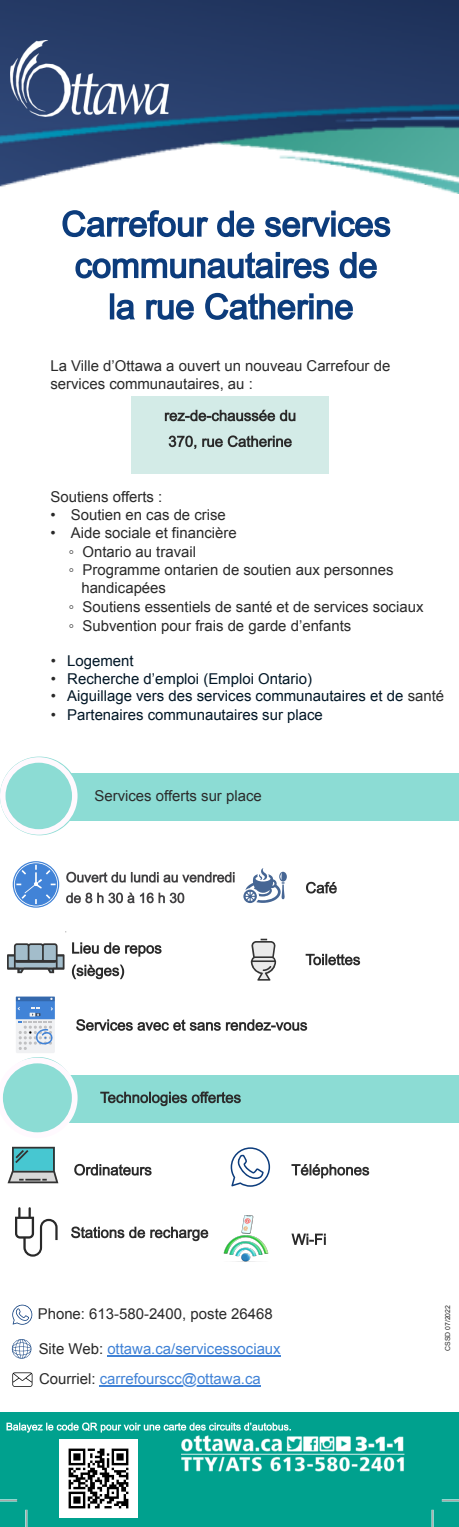
<style>
.page{position:relative;width:459px;height:1527px;background:#fff}
.page>*{position:absolute;margin:0;border:0;box-sizing:border-box;transform-origin:0 0}
.t1{font:14.92px/17.8px "Arial";color:#292929}
.t2{font:14.92px "Arial";color:#001626}
.t3{font:14.92px "Arial";color:#4082d6}
.t4{font:14.92px "Arial";color:#4183d7}
.t5{font:14.92px "Arial";color:#2b2b2b}
.t6{font:6.9px "Arial";color:#292929}
.s1{color:#292929}
</style>
<div class="page">
<img style="left:0;top:0;width:459px;height:193px">
<div style="left:131px;top:397px;width:198px;height:76px;background:#d3ebe7"></div>
<img style="left:0;top:1413px;width:459px;height:114px">
<img style="left:11px;top:40px;width:158px;height:76px">
<svg style="left:62px;top:210px;width:328px;height:27px"></svg>
<svg style="left:75px;top:252px;width:302px;height:26px"></svg>
<svg style="left:110px;top:293px;width:243px;height:27px"></svg>
<svg style="left:165px;top:410px;width:130px;height:11px"></svg>
<svg style="left:169px;top:435px;width:123px;height:14px;background:#9aaaa8"></svg>
<div style="left:67px;top:773px;width:392px;height:47px;background:#8cdcd4"></div>
<svg style="left:12px;top:1305px;width:20px;height:20px"></svg>
<hr style="left:107px;top:1355px;width:174px;height:1px;background:#4082d6">
<svg style="left:0;top:757px;width:79px;height:78px"></svg>
<svg style="left:12px;top:1339px;width:19px;height:20px"></svg>
<svg style="left:306px;top:954px;width:54px;height:11px"></svg>
<svg style="left:72px;top:942px;width:90px;height:15px"></svg>
<svg style="left:72px;top:965px;width:52px;height:14px"></svg>
<img style="left:60px;top:1439px;width:78px;height:78px">
<svg style="left:306px;top:882px;width:31px;height:11px"></svg>
<svg style="left:7px;top:1422px;width:284px;height:11px;background:#49bbae"></svg>
<svg style="left:251px;top:939px;width:25px;height:42px"></svg>
<svg style="left:12px;top:1372px;width:20px;height:15px"></svg>
<svg style="left:243px;top:868px;width:44px;height:35px"></svg>
<hr style="left:100px;top:1385px;width:161px;height:1px;background:#4183d7">
<svg style="left:7px;top:943px;width:57px;height:30px"></svg>
<svg style="left:66px;top:872px;width:169px;height:11px"></svg>
<svg style="left:66px;top:893px;width:118px;height:10px"></svg>
<svg style="left:291px;top:1234px;width:35px;height:11px"></svg>
<img style="left:223px;top:1216px;width:46px;height:46px">
<svg style="left:74px;top:1164px;width:78px;height:12px"></svg>
<svg style="left:71px;top:1226px;width:137px;height:15px"></svg>
<svg style="left:291px;top:1164px;width:78px;height:14px"></svg>
<svg style="left:8px;top:1147px;width:50px;height:36px;background:#73adb2"></svg>
<svg style="left:231px;top:1147px;width:39px;height:40px"></svg>
<svg style="left:15px;top:1207px;width:43px;height:50px"></svg>
<svg style="left:13px;top:861px;width:46px;height:47px"></svg>
<div style="left:69px;top:1075px;width:390px;height:47px;background:#8cdcd4"></div>
<svg style="left:3px;top:997px;width:304px;height:136px"></svg>
<p class="t1" style="left:50px;top:357px;width:341px">La Ville d’Ottawa a ouvert un nouveau Carrefour de services communautaires, au :</p>
<p class="t1" style="left:51px;top:488px;width:113px">Soutiens offerts :</p>
<p class="t1" style="left:51px;top:506px;width:177px">• Soutien en cas de crise</p>
<p class="t1" style="left:51px;top:524px;width:188px">• Aide sociale et financière</p>
<p class="t1" style="left:69px;top:543px;width:129px">◦ Ontario au travail</p>
<p class="t1" style="left:69px;top:561px;width:326px">◦ Programme ontarien de soutien aux personnes</p>
<p class="t1" style="left:81px;top:579px;width:86px">handicapées</p>
<p class="t1" style="left:69px;top:598px;width:356px">◦ Soutiens essentiels de santé et de services sociaux</p>
<p class="t1" style="left:69px;top:617px;width:284px">◦ Subvention pour frais de garde d’enfants</p>
<p class="t2" style="left:51px;top:652px;width:84px"><span class="s1">•</span> Logement</p>
<p class="t2" style="left:51px;top:670px;width:263px"><span class="s1">•</span> Recherche d’emploi (Emploi Ontario)</p>
<p class="t2" style="left:51px;top:688px;width:395px"><span class="s1">•</span> Aiguillage vers des services communautaires et de <span class="s1">santé</span></p>
<p class="t2" style="left:51px;top:706px;width:274px"><span class="s1">•</span> Partenaires communautaires sur place</p>
<p class="t5" style="left:94px;top:788px;width:169px">Services offerts sur place</p>
<p class="t1" style="left:38px;top:1305px;width:237px">Phone: 613-580-2400, poste 26468</p>
<p class="t3" style="left:39px;top:1341px;width:244px"><span class="s1">Site Web:</span> ottawa.ca/servicessociaux</p>
<p class="t4" style="left:39px;top:1370px;width:223px"><span class="s1">Courriel:</span> carrefourscc@ottawa.ca</p>
<p class="t6" style="left:444px;top:1351px;width:47px;rotate:-90deg">CSSD 07/2022</p>
</div>
